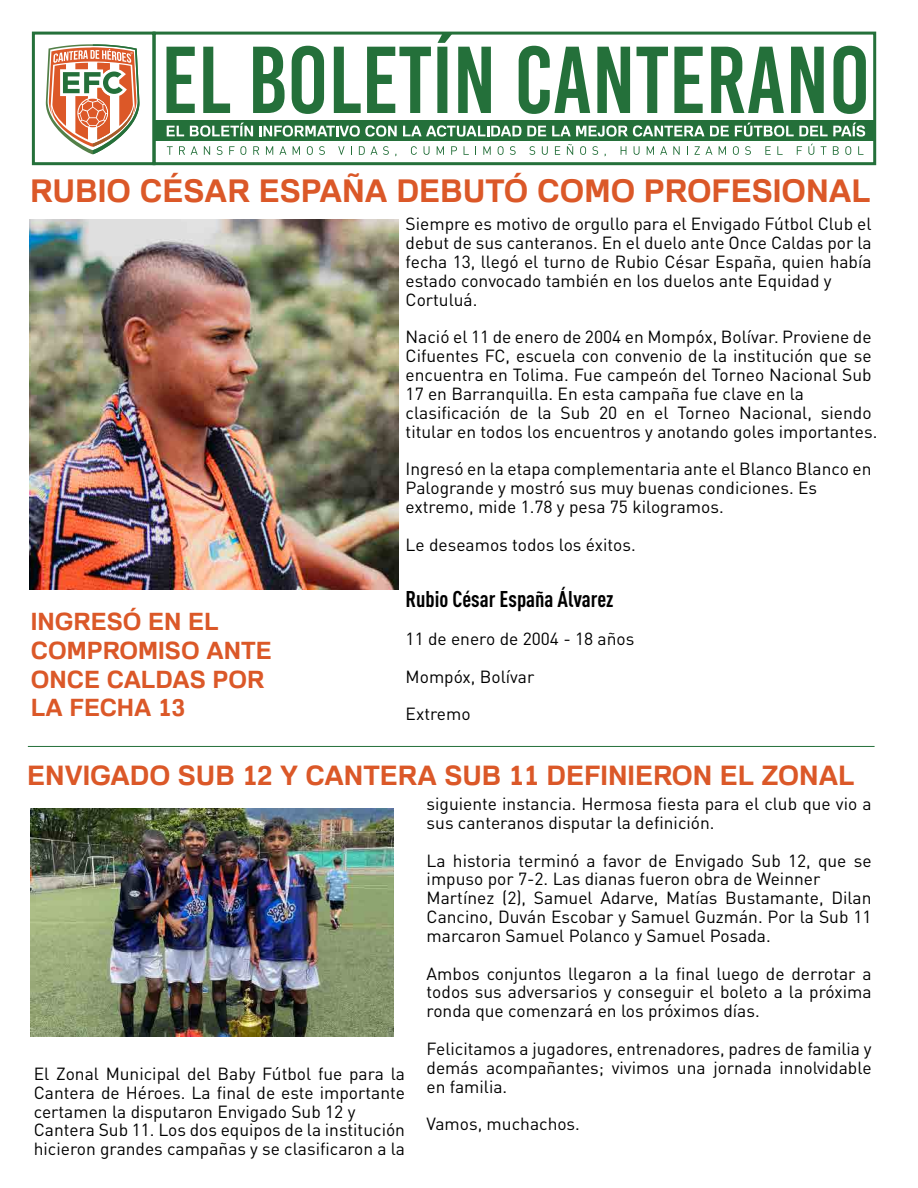
<style>
.page{position:relative;width:918px;height:1188px;background:#fff}
.page>*{position:absolute;margin:0;border:0;box-sizing:border-box;transform-origin:0 0}
.t1{font:700 31.5px "Familiar Pro";color:#db5828}
.t2{font:700 27px "Familiar Pro";color:#db5828}
.t3{font:700 24px/28.8px "Familiar Pro";color:#db5828}
.t4{font:700 condensed 22.5px "DIN Pro";color:#000}
.t5{font:17.4px/18.9px "DIN Pro";color:#000}
</style>
<div class="page">
<svg style="left:46px;top:44px;width:94px;height:110px"></svg>
<svg style="left:167px;top:47px;width:28px;height:66px"></svg>
<svg style="left:203px;top:47px;width:27px;height:66px"></svg>
<svg style="left:253px;top:47px;width:32px;height:66px"></svg>
<svg style="left:292px;top:46px;width:32px;height:68px"></svg>
<svg style="left:334px;top:47px;width:27px;height:66px"></svg>
<svg style="left:367px;top:47px;width:64px;height:66px"></svg>
<svg style="left:437px;top:36px;width:54px;height:77px"></svg>
<svg style="left:519px;top:46px;width:71px;height:68px"></svg>
<svg style="left:597px;top:47px;width:33px;height:66px"></svg>
<svg style="left:637px;top:47px;width:31px;height:66px"></svg>
<svg style="left:674px;top:47px;width:29px;height:66px"></svg>
<svg style="left:711px;top:47px;width:73px;height:66px"></svg>
<svg style="left:791px;top:47px;width:33px;height:66px"></svg>
<svg style="left:833px;top:46px;width:33px;height:68px"></svg>
<div style="left:154px;top:120px;width:719px;height:21px;background:#24703a"></div>
<svg style="left:167px;top:126px;width:17px;height:10px"></svg>
<svg style="left:190px;top:123px;width:63px;height:14px"></svg>
<svg style="left:259px;top:125px;width:138px;height:12px"></svg>
<svg style="left:403px;top:125px;width:118px;height:12px"></svg>
<svg style="left:527px;top:126px;width:19px;height:10px"></svg>
<svg style="left:552px;top:125px;width:177px;height:12px"></svg>
<svg style="left:735px;top:123px;width:130px;height:14px"></svg>
<div style="left:153px;top:32px;width:723px;height:133px;border:3px solid #24703a"></div>
<svg style="left:167px;top:146px;width:6px;height:9px"></svg>
<svg style="left:179px;top:146px;width:6px;height:9px"></svg>
<svg style="left:191px;top:146px;width:7px;height:9px"></svg>
<svg style="left:204px;top:146px;width:6px;height:9px"></svg>
<svg style="left:217px;top:146px;width:6px;height:9px"></svg>
<svg style="left:229px;top:146px;width:17px;height:9px"></svg>
<svg style="left:253px;top:146px;width:6px;height:9px"></svg>
<svg style="left:266px;top:146px;width:7px;height:9px"></svg>
<svg style="left:279px;top:146px;width:7px;height:9px"></svg>
<svg style="left:293px;top:146px;width:7px;height:9px"></svg>
<svg style="left:307px;top:146px;width:6px;height:9px"></svg>
<svg style="left:319px;top:146px;width:6px;height:9px"></svg>
<svg style="left:338px;top:146px;width:7px;height:9px"></svg>
<svg style="left:359px;top:146px;width:6px;height:9px"></svg>
<svg style="left:371px;top:146px;width:18px;height:9px"></svg>
<svg style="left:411px;top:146px;width:6px;height:9px"></svg>
<svg style="left:424px;top:146px;width:6px;height:9px"></svg>
<svg style="left:437px;top:146px;width:7px;height:9px"></svg>
<svg style="left:451px;top:146px;width:6px;height:9px"></svg>
<svg style="left:464px;top:146px;width:5px;height:9px"></svg>
<svg style="left:483px;top:146px;width:8px;height:9px"></svg>
<svg style="left:498px;top:146px;width:6px;height:9px"></svg>
<svg style="left:510px;top:146px;width:6px;height:9px"></svg>
<svg style="left:529px;top:146px;width:6px;height:9px"></svg>
<svg style="left:542px;top:146px;width:6px;height:9px"></svg>
<svg style="left:555px;top:146px;width:5px;height:9px"></svg>
<svg style="left:567px;top:144px;width:6px;height:11px"></svg>
<svg style="left:580px;top:146px;width:6px;height:9px"></svg>
<svg style="left:592px;top:146px;width:6px;height:9px"></svg>
<svg style="left:621px;top:146px;width:5px;height:9px"></svg>
<svg style="left:634px;top:146px;width:6px;height:9px"></svg>
<svg style="left:647px;top:146px;width:7px;height:9px"></svg>
<svg style="left:660px;top:146px;width:7px;height:9px"></svg>
<svg style="left:673px;top:146px;width:7px;height:9px"></svg>
<svg style="left:695px;top:146px;width:17px;height:9px"></svg>
<svg style="left:719px;top:146px;width:7px;height:9px"></svg>
<svg style="left:733px;top:146px;width:6px;height:9px"></svg>
<svg style="left:745px;top:146px;width:6px;height:9px"></svg>
<svg style="left:765px;top:146px;width:6px;height:9px"></svg>
<svg style="left:777px;top:146px;width:6px;height:9px"></svg>
<svg style="left:797px;top:146px;width:5px;height:9px"></svg>
<svg style="left:808px;top:144px;width:6px;height:11px"></svg>
<svg style="left:821px;top:146px;width:5px;height:9px"></svg>
<svg style="left:833px;top:146px;width:6px;height:9px"></svg>
<svg style="left:845px;top:146px;width:6px;height:9px"></svg>
<svg style="left:858px;top:146px;width:5px;height:9px"></svg>
<div style="left:32px;top:32px;width:124px;height:133px;border:3px solid #24703a"></div>
<img style="left:29px;top:220px;width:370px;height:369px">
<hr style="left:28px;top:746px;width:847px;height:1px;background:#24703a">
<img style="left:31px;top:808px;width:363px;height:229px">
<h1 class="t1" style="left:30px;top:172px;width:842px">RUBIO CÉSAR ESPAÑA DEBUTÓ COMO PROFESIONAL</h1>
<h3 class="t3" style="left:31px;top:607px;width:242px">INGRESÓ EN EL<br>COMPROMISO ANTE<br>ONCE CALDAS POR<br>LA FECHA 13</h3>
<p class="t5" style="left:406px;top:213px;width:468px">Siempre es motivo de orgullo para el Envigado Fútbol Club el debut de sus canteranos. En el duelo ante Once Caldas por la fecha 13, llegó el turno de Rubio César España, quien había estado convocado también en los duelos ante Equidad y Cortuluá.</p>
<p class="t5" style="left:406px;top:326px;width:473px">Nació el 11 de enero de 2004 en Mompóx, Bolívar. Proviene de Cifuentes FC, escuela con convenio de la institución que se encuentra en Tolima. Fue campeón del Torneo Nacional Sub 17 en Barranquilla. En esta campaña fue clave en la clasificación de la Sub 20 en el Torneo Nacional, siendo titular en todos los encuentros y anotando goles importantes.</p>
<p class="t5" style="left:406px;top:458px;width:467px">Ingresó en la etapa complementaria ante el Blanco Blanco en<br>Palogrande y mostró sus muy buenas condiciones. Es extremo, mide 1.78 y pesa 75 kilogramos.</p>
<p class="t5" style="left:406px;top:533px;width:232px">Le deseamos todos los éxitos.</p>
<p class="t4" style="left:406px;top:582px;width:210px">Rubio César España Álvarez</p>
<p class="t5" style="left:406px;top:618px;width:230px;line-height:37.7px">11 de enero de 2004 - 18 años<br>Mompóx, Bolívar<br>Extremo</p>
<h2 class="t2" style="left:27px;top:759px;width:829px">ENVIGADO SUB 12 Y CANTERA SUB 11 DEFINIERON EL ZONAL</h2>
<p class="t5" style="left:34px;top:1062px;width:373px">El Zonal Municipal del Baby Fútbol fue para la Cantera de Héroes. La final de este importante certamen la disputaron Envigado Sub 12 y Cantera Sub 11. Los dos equipos de la institución hicieron grandes campañas y se clasificaron a la</p>
<p class="t5" style="left:427px;top:793px;width:446px">siguiente instancia. Hermosa fiesta para el club que vio a sus canteranos disputar la definición.</p>
<p class="t5" style="left:427px;top:849px;width:446px">La historia terminó a favor de Envigado Sub 12, que se impuso por 7-2. Las dianas fueron obra de Weinner Martínez (2), Samuel Adarve, Matías Bustamante, Dilan Cancino, Duván Escobar y Samuel Guzmán. Por la Sub 11 marcaron Samuel Polanco y Samuel Posada.</p>
<p class="t5" style="left:427px;top:962px;width:446px;text-align:justify">Ambos conjuntos llegaron a la final luego de derrotar a todos sus adversarios y conseguir el boleto a la próxima ronda que comenzará en los próximos días.</p>
<p class="t5" style="left:427px;top:1038px;width:446px;text-align:justify">Felicitamos a jugadores, entrenadores, padres de familia y demás acompañantes; vivimos una jornada innolvidable en familia.</p>
<p class="t5" style="left:427px;top:1113px;width:155px">Vamos, muchachos.</p>
</div>
